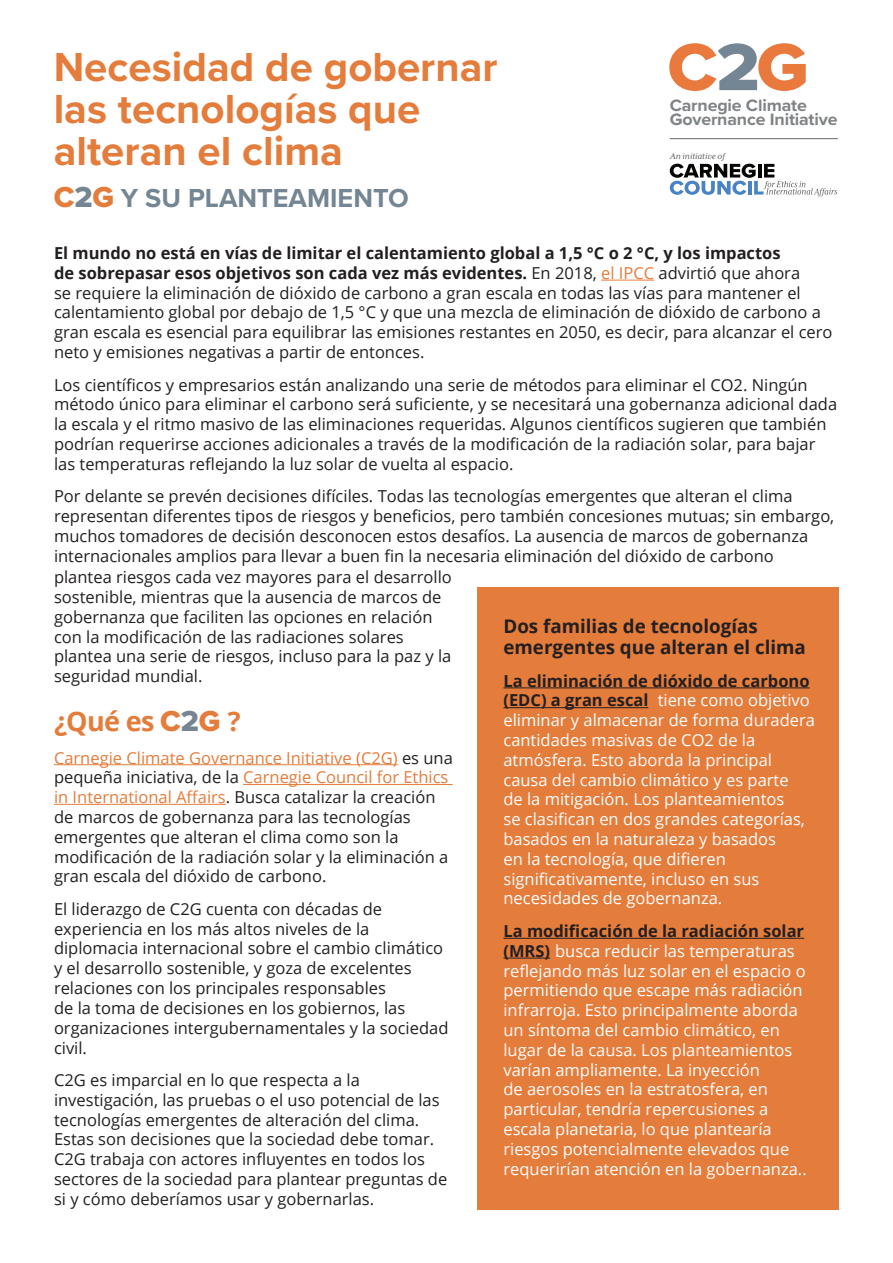
<style>
.page{position:relative;width:893px;height:1263px;background:#fff}
.page>*{position:absolute;margin:0;border:0;box-sizing:border-box;transform-origin:0 0}
.t1{font:700 42px/42px "Proxima Nova";color:#e47c3b}
.t2{font:700 27px "Proxima Nova";color:#748593}
.t3{font:700 27px "Open Sans";color:#e47c3b}
.t4{font:700 18.75px/21px "Open Sans";color:#231f20}
.t5{font:700 17.1px/14px "Proxima Nova";letter-spacing:-.01em;color:#808385;scale:1.04 1}
.t6{font:16.5px/19.8px "Open Sans";color:#231f20}
.t7{font:16.5px/19.8px "Open Sans";color:#fff}
.t8{font:italic 9.6px "Mrs Eaves XL Serif OT";color:#595a5c;scale:1.04 1}
.s1{font-family:"Proxima Nova Extrabld";font-weight:400;font-size:30px;color:#e47c3b}
.s2{font-family:"Proxima Nova Extrabld";font-weight:400;font-size:30px}
.s3{font-weight:700}
.s4{color:#e47c3b}
.s5{font-family:"Proxima Nova Extrabld";font-weight:400;font-size:30px;color:#748593}
.s6{font-weight:700;color:#231f20}
</style>
<div class="page">
<hr style="left:601px;top:280px;width:53px;height:1px;background:#e47c3b">
<div style="left:477px;top:587px;width:361px;height:622px;background:#e47c3b"></div>
<hr style="left:503px;top:687px;width:307px;height:1px;background:#231f20">
<hr style="left:503px;top:707px;width:145px;height:1px;background:#231f20">
<hr style="left:503px;top:938px;width:301px;height:1px;background:#231f20">
<hr style="left:503px;top:958px;width:47px;height:1px;background:#231f20">
<hr style="left:54px;top:764px;width:344px;height:1px;background:#e47c3b">
<hr style="left:243px;top:784px;width:210px;height:1px;background:#e47c3b">
<hr style="left:54px;top:804px;width:172px;height:1px;background:#e47c3b">
<svg style="left:669px;top:43px;width:137px;height:48px"></svg>
<svg style="left:670px;top:164px;width:167px;height:32px"></svg>
<hr style="left:670px;top:138px;width:168px;height:1px;background:#808385">
<p class="t1" style="left:54px;top:45px;width:445px">Necesidad de gobernar</p>
<p class="t1" style="left:54px;top:87px;width:368px">las tecnologías que alteran el clima</p>
<p class="t2" style="left:54px;top:178px;width:357px"><span class="s1">C</span><span class="s2">2</span><span class="s1">G</span> Y SU PLANTEAMIENTO</p>
<p class="t5" style="left:670px;top:98px;width:163px">Carnegie Climate<br>Governance Initiative</p>
<p class="t8" style="left:670px;top:152px;width:54px">An initiative of</p>
<p class="t6" style="left:54px;top:243px;width:780px"><span class="s3">El mundo no está en vías de limitar el calentamiento global a 1,5 °C o 2 °C, y los impactos<br>de sobrepasar esos objetivos son cada vez más evidentes.</span> En 2018, <span class="s4">el IPCC</span> advirtió que ahora<br>se requiere la eliminación de dióxido de carbono a gran escala en todas las vías para mantener el calentamiento global por debajo de 1,5 °C y que una mezcla de eliminación de dióxido de carbono a gran escala es esencial para equilibrar las emisiones restantes en 2050, es decir, para alcanzar el cero neto y emisiones negativas a partir de entonces.</p>
<p class="t6" style="left:54px;top:374px;width:785px">Los científicos y empresarios están analizando una serie de métodos para eliminar el CO2. Ningún método único para eliminar el carbono será suficiente, y se necesitará una gobernanza adicional dada la escala y el ritmo masivo de las eliminaciones requeridas. Algunos científicos sugieren que también podrían requerirse acciones adicionales a través de la modificación de la radiación solar, para bajar las temperaturas reflejando la luz solar de vuelta al espacio.</p>
<p class="t6" style="left:54px;top:486px;width:782px">Por delante se prevén decisiones difíciles. Todas las tecnologías emergentes que alteran el clima representan diferentes tipos de riesgos y beneficios, pero también concesiones mutuas; sin embargo, muchos tomadores de decisión desconocen estos desafíos. La ausencia de marcos de gobernanza internacionales amplios para llevar a buen fin la necesaria eliminación del dióxido de carbono</p>
<p class="t6" style="left:54px;top:567px;width:399px">plantea riesgos cada vez mayores para el desarrollo sostenible, mientras que la ausencia de marcos de gobernanza que faciliten las opciones en relación con la modificación de las radiaciones solares plantea una serie de riesgos, incluso para la paz y la seguridad mundial.</p>
<p class="t3" style="left:54px;top:702px;width:188px">¿Qué es <span class="s2">C</span><span class="s5">2</span><span class="s2">G</span> ?</p>
<p class="t6" style="left:54px;top:747px;width:400px"><span class="s4">Carnegie Climate Governance Initiative (C2G)</span> es una pequeña iniciativa, de la <span class="s4">Carnegie Council for Ethics in International Affairs</span>. Busca catalizar la creación de marcos de gobernanza para las tecnologías emergentes que alteran el clima como son la modificación de la radiación solar y la eliminación a gran escala del dióxido de carbono.</p>
<p class="t6" style="left:54px;top:898px;width:396px">El liderazgo de C2G cuenta con décadas de experiencia en los más altos niveles de la diplomacia internacional sobre el cambio climático y el desarrollo sostenible, y goza de excelentes relaciones con los principales responsables<br>de la toma de decisiones en los gobiernos, las organizaciones intergubernamentales y la sociedad civil.</p>
<p class="t6" style="left:54px;top:1070px;width:395px">C2G es imparcial en lo que respecta a la investigación, las pruebas o el uso potencial de las tecnologías emergentes de alteración del clima.<br>Estas son decisiones que la sociedad debe tomar.<br>C2G trabaja con actores influyentes en todos los sectores de la sociedad para plantear preguntas de si y cómo deberíamos usar y gobernarlas.</p>
<p class="t4" style="left:503px;top:615px;width:304px">Dos familias de tecnologías emergentes que alteran el clima</p>
<p class="t7" style="left:503px;top:670px;width:313px"><span class="s6">La eliminación de dióxido de carbono (EDC) a gran escal</span><span class="s4">a</span>tiene como objetivo eliminar y almacenar de forma duradera cantidades masivas de CO2 de la atmósfera. Esto aborda la principal causa del cambio climático y es parte<br>de la mitigación. Los planteamientos<br>se clasifican en dos grandes categorías, basados en la naturaleza y basados<br>en la tecnología, que difieren significativamente, incluso en sus necesidades de gobernanza.</p>
<p class="t7" style="left:503px;top:921px;width:305px"><span class="s6">La modificación de la radiación solar (MRS)</span><span class="s4">)</span>busca reducir las temperaturas reflejando más luz solar en el espacio o permitiendo que escape más radiación infrarroja. Esto principalmente aborda un síntoma del cambio climático, en lugar de la causa. Los planteamientos varían ampliamente. La inyección<br>de aerosoles en la estratosfera, en particular, tendría repercusiones a escala planetaria, lo que plantearía riesgos potencialmente elevados que requerirían atención en la gobernanza..</p>
</div>
